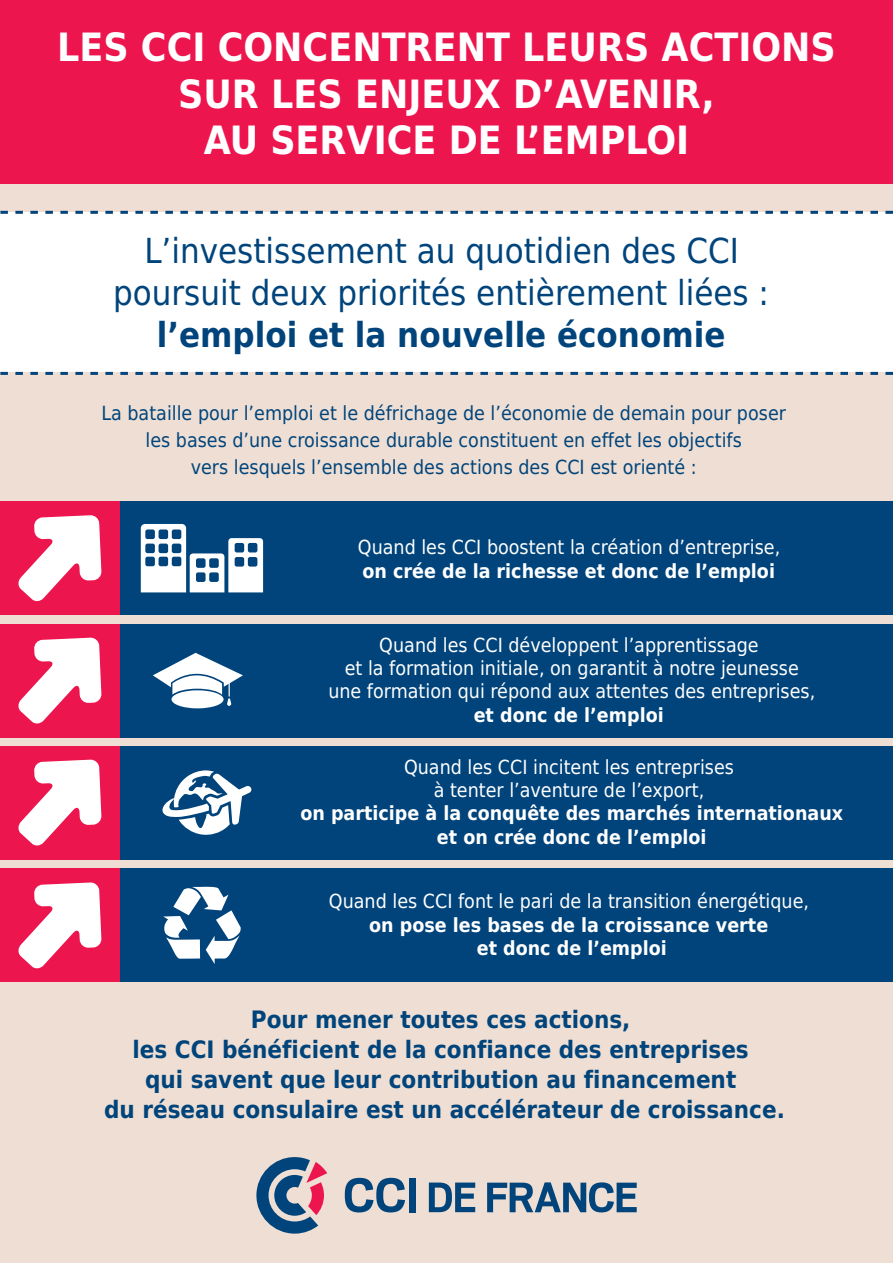
<style>
.page{position:relative;width:893px;height:1263px;background:#eeded3}
.page>*{position:absolute;margin:0;border:0;box-sizing:border-box;transform-origin:0 0}
.t1{font:700 39px/46.8px "DejaVu Sans Condensed";color:#fff;text-align:center}
.t2{font:34.5px/42px "DejaVu Sans Condensed";color:#00447b;text-align:center}
.t3{font:700 34.5px "DejaVu Sans Condensed";color:#00447b}
.t4{font:700 24px/30px "DejaVu Sans Condensed";color:#00447b;text-align:center}
.t5{font:19.5px/23.4px "DejaVu Sans Condensed";color:#fff;text-align:center}
.t6{font:19.5px/27px "DejaVu Sans Condensed";color:#00447b;text-align:center}
.t7{font:700 19.5px/23.4px "DejaVu Sans Condensed";color:#fff;text-align:center}
</style>
<div class="page">
<div style="left:0;top:213px;width:893px;height:159px;background:#fff"></div>
<svg style="left:0;top:211px;width:893px;height:3px"></svg>
<svg style="left:0;top:372px;width:893px;height:3px"></svg>
<div style="left:0;top:0;width:893px;height:183px;background:#ed154e"></div>
<div style="left:0;top:624px;width:893px;height:113px;background:#00447b"></div>
<div style="left:0;top:624px;width:120px;height:113px;background:#ed154e"></div>
<svg style="left:18px;top:637px;width:84px;height:87px"></svg>
<div style="left:0;top:746px;width:893px;height:113px;background:#00447b"></div>
<div style="left:0;top:746px;width:120px;height:113px;background:#ed154e"></div>
<svg style="left:18px;top:759px;width:84px;height:87px"></svg>
<div style="left:172px;top:690px;width:52px;height:18px;background:#fff;border-radius:50%"></div>
<svg style="left:153px;top:653px;width:90px;height:53px"></svg>
<div style="left:0;top:501px;width:893px;height:114px;background:#00447b"></div>
<div style="left:0;top:501px;width:120px;height:114px;background:#ed154e"></div>
<svg style="left:18px;top:515px;width:84px;height:87px"></svg>
<svg style="left:141px;top:524px;width:122px;height:68px"></svg>
<div style="left:0;top:869px;width:893px;height:113px;background:#00447b"></div>
<div style="left:0;top:869px;width:120px;height:113px;background:#ed154e"></div>
<svg style="left:18px;top:882px;width:84px;height:87px"></svg>
<svg style="left:163px;top:887px;width:78px;height:77px"></svg>
<svg style="left:345px;top:1178px;width:60px;height:34px"></svg>
<div style="left:409px;top:1178px;width:6px;height:34px;background:#00447b"></div>
<svg style="left:487px;top:1182px;width:150px;height:30px"></svg>
<svg style="left:256px;top:1157px;width:71px;height:76px"></svg>
<svg style="left:429px;top:1182px;width:46px;height:30px"></svg>
<svg style="left:162px;top:770px;width:90px;height:65px"></svg>
<h1 class="t1" style="left:57px;top:23px;width:780px">LES CCI CONCENTRENT LEURS ACTIONS<br>SUR LES ENJEUX D’AVENIR,<br>AU SERVICE DE L’EMPLOI</h1>
<h2 class="t2" style="left:113px;top:229px;width:657px">L’investissement au quotidien des CCI poursuit deux priorités entièrement liées :</h2>
<h2 class="t3" style="left:157px;top:306px;width:570px">l’emploi et la nouvelle économie</h2>
<p class="t6" style="left:101px;top:400px;width:686px">La bataille pour l’emploi et le défrichage de l’économie de demain pour poser les bases d’une croissance durable constituent en effet les objectifs<br>vers lesquels l’ensemble des actions des CCI est orienté :</p>
<p class="t5" style="left:358px;top:535px;width:424px">Quand les CCI boostent la création d’entreprise,</p>
<p class="t7" style="left:362px;top:559px;width:414px">on crée de la richesse et donc de l’emploi</p>
<p class="t5" style="left:328px;top:632px;width:488px">Quand les CCI développent l’apprentissage<br>et la formation initiale, on garantit à notre jeunesse une formation qui répond aux attentes des entreprises,</p>
<p class="t7" style="left:474px;top:703px;width:192px">et donc de l’emploi</p>
<p class="t5" style="left:404px;top:754px;width:331px">Quand les CCI incitent les entreprises à tenter l’aventure de l’export,</p>
<p class="t7" style="left:300px;top:801px;width:544px">on participe à la conquête des marchés internationaux et on crée donc de l’emploi</p>
<p class="t5" style="left:329px;top:889px;width:482px">Quand les CCI font le pari de la transition énergétique,</p>
<p class="t7" style="left:369px;top:912px;width:400px">on pose les bases de la croissance verte et donc de l’emploi</p>
<p class="t4" style="left:104px;top:1003px;width:682px">Pour mener toutes ces actions,<br>les CCI bénéficient de la confiance des entreprises<br>qui savent que leur contribution au financement<br>du réseau consulaire est un accélérateur de croissance.</p>
</div>
